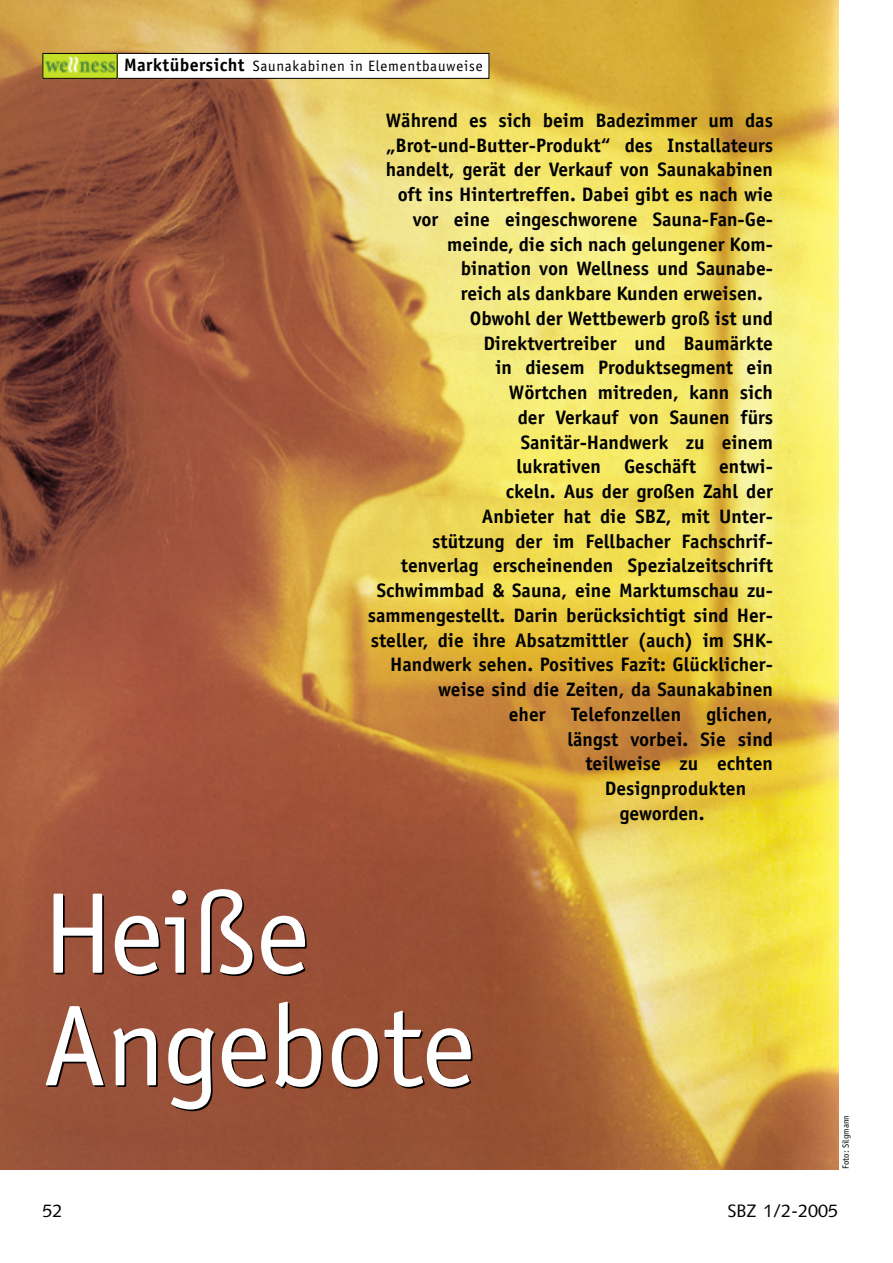
<style>
.page{position:relative;width:893px;height:1263px;background:#fff}
.page>*{position:absolute;margin:0;border:0;box-sizing:border-box;transform-origin:0 0}
.t1{font:115.5px/112.5px "Officina Sans";letter-spacing:-.01em;color:#fff}
.t2{font:700 19.5px "Officina Sans";color:#000}
.t3{font:18px "Syntax";color:#000}
.t4{font:15px "Officina Sans";letter-spacing:.05em;color:#000}
.t5{font:9px "Officina Sans";color:#000}
.s1{font-weight:700;font-size:18px}
</style>
<div class="page">
<img style="left:0;top:0;width:838px;height:1169px">
<div style="left:113px;top:53px;width:376px;height:25px;background:#fff"></div>
<div style="left:113px;top:53px;width:376px;height:26px;border:1px solid #000"></div>
<img style="left:45px;top:55px;width:70px;height:22px">
<div style="left:43px;top:53px;width:74px;height:26px;border:1px solid #000"></div>
<p class="t4" style="left:124px;top:60px;width:360px"><span class="s1">Marktübersicht</span> Saunakabinen in Elementbauweise</p>
<p class="t2" style="left:386px;top:113px;width:389px">Während es sich beim Badezimmer um das</p>
<p class="t2" style="left:386px;top:138px;width:389px">„Brot-und-Butter-Produkt“ des Installateurs</p>
<p class="t2" style="left:386px;top:162px;width:389px">handelt, gerät der Verkauf von Saunakabinen</p>
<p class="t2" style="left:398px;top:187px;width:377px">oft ins Hintertreffen. Dabei gibt es nach wie</p>
<p class="t2" style="left:413px;top:212px;width:362px">vor eine eingeschworene Sauna-Fan-Ge-</p>
<p class="t2" style="left:447px;top:237px;width:327px">meinde, die sich nach gelungener Kom-</p>
<p class="t2" style="left:461px;top:261px;width:314px">bination von Wellness und Saunabe-</p>
<p class="t2" style="left:461px;top:286px;width:304px">reich als dankbare Kunden erweisen.</p>
<p class="t2" style="left:470px;top:311px;width:305px">Obwohl der Wettbewerb groß ist und</p>
<p class="t2" style="left:483px;top:336px;width:291px">Direktvertreiber und Baumärkte</p>
<p class="t2" style="left:495px;top:360px;width:279px">in diesem Produktsegment ein</p>
<p class="t2" style="left:509px;top:385px;width:266px">Wörtchen mitreden, kann sich</p>
<p class="t2" style="left:518px;top:410px;width:257px">der Verkauf von Saunen fürs</p>
<p class="t2" style="left:521px;top:435px;width:254px">Sanitär-Handwerk zu einem</p>
<p class="t2" style="left:516px;top:459px;width:258px">lukrativen Geschäft entwi-</p>
<p class="t2" style="left:506px;top:484px;width:269px">ckeln. Aus der großen Zahl der</p>
<p class="t2" style="left:482px;top:509px;width:292px">Anbieter hat die SBZ, mit Unter-</p>
<p class="t2" style="left:432px;top:534px;width:342px">stützung der im Fellbacher Fachschrif-</p>
<p class="t2" style="left:401px;top:558px;width:374px">tenverlag erscheinenden Spezialzeitschrift</p>
<p class="t2" style="left:377px;top:583px;width:398px">Schwimmbad &amp; Sauna, eine Marktumschau zu-</p>
<p class="t2" style="left:368px;top:608px;width:407px">sammengestellt. Darin berücksichtigt sind Her-</p>
<p class="t2" style="left:371px;top:633px;width:404px">steller, die ihre Absatzmittler (auch) im SHK-</p>
<p class="t2" style="left:390px;top:657px;width:384px">Handwerk sehen. Positives Fazit: Glücklicher-</p>
<p class="t2" style="left:438px;top:682px;width:336px">weise sind die Zeiten, da Saunakabinen</p>
<p class="t2" style="left:509px;top:707px;width:38px">eher</p>
<p class="t2" style="left:571px;top:707px;width:112px">Telefonzellen</p>
<p class="t2" style="left:706px;top:707px;width:68px">glichen,</p>
<p class="t2" style="left:567px;top:732px;width:207px">längst vorbei. Sie sind</p>
<p class="t2" style="left:585px;top:756px;width:189px">teilweise zu echten</p>
<p class="t2" style="left:605px;top:781px;width:143px">Designprodukten</p>
<p class="t2" style="left:620px;top:806px;width:86px">geworden.</p>
<h1 class="t1" style="left:43px;top:887px;width:434px">Heiße<br>Angebote</h1>
<p class="t5" style="left:842px;top:1169px;width:56px;rotate:-90deg">Foto: Silgmann</p>
<p class="t3" style="left:43px;top:1203px;width:22px">52</p>
<p class="t3" style="left:727px;top:1203px;width:112px">SBZ 1/2-2005</p>
</div>
